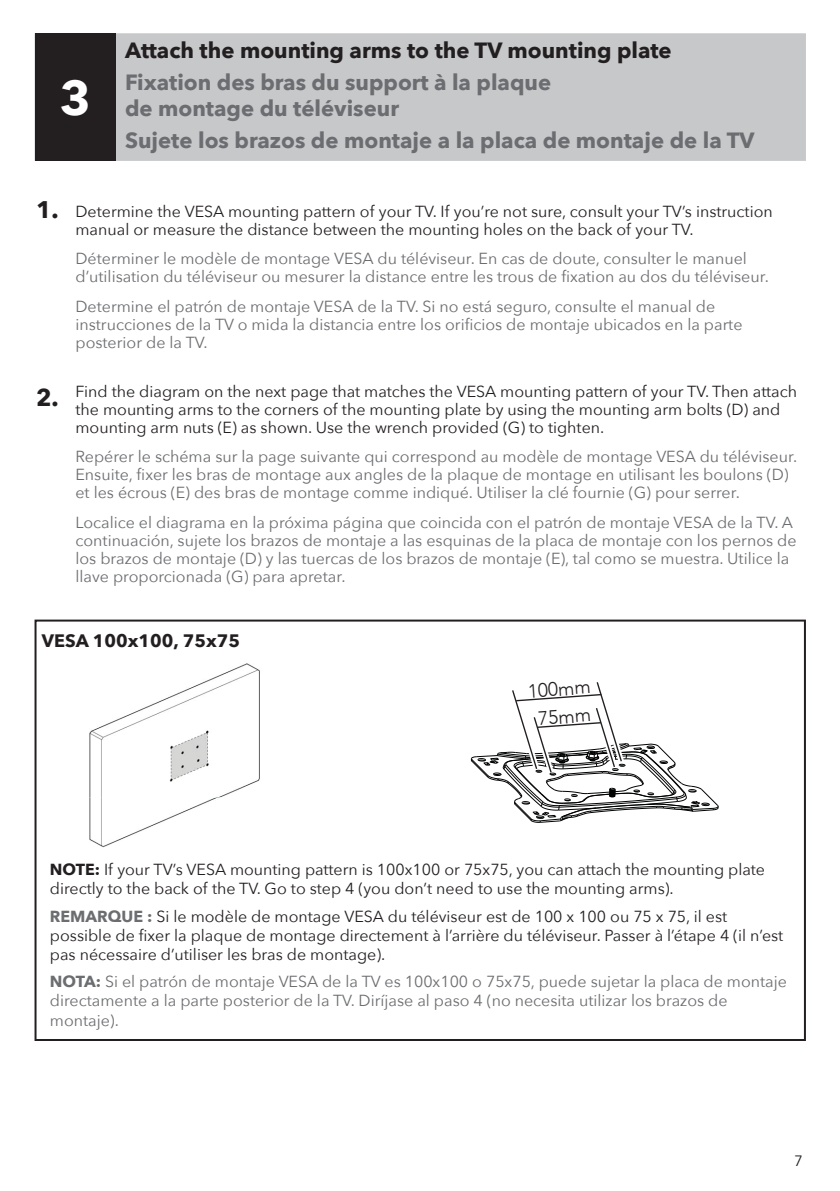
<style>
.page{position:relative;width:840px;height:1191px;background:#fff}
.page>*{position:absolute;margin:0;border:0;box-sizing:border-box;transform-origin:0 0}
.t1{font:700 48px "Avenir Next";color:#fff}
.t2{font:700 24px "Avenir Next";color:#231f20}
.t3{font:700 22px/26px "Avenir Next";color:#6c6d70}
.t4{font:700 22px "Avenir Next";color:#231f20}
.t5{font:300 19.2px/28px "Avenir";color:#231f20;text-align:center}
.t6{font:700 18px "Avenir Next";color:#231f20}
.t7{font:16px/18px "Avenir Next";color:#6c6d70}
.t8{font:16px/18px "Avenir Next";color:#231f20}
.t9{font:15px "Avenir Next";color:#231f20}
.s1{font-weight:700}
.s2{font-weight:700;color:#6c6d70}
</style>
<div class="page">
<div style="left:34px;top:619px;width:771px;height:422px;border:2px solid #231f20"></div>
<div style="left:34px;top:33px;width:771px;height:128px;background:#c7c8ca;border:4px solid #c7c8ca"></div>
<div style="left:35px;top:33px;width:81px;height:128px;background:#231f20"></div>
<svg style="left:470px;top:682px;width:248px;height:141px"></svg>
<img style="left:89px;top:663px;width:171px;height:134px">
<img style="left:89px;top:797px;width:132px;height:51px">
<h1 class="t1" style="left:60px;top:57px;width:33px">3</h1>
<h3 class="t4" style="left:125px;top:32px;width:548px">Attach the mounting arms to the TV mounting plate</h3>
<h3 class="t3" style="left:125px;top:69px;width:427px">Fixation des bras du support à la plaque de montage du téléviseur</h3>
<h3 class="t3" style="left:125px;top:127px;width:630px">Sujete los brazos de montaje a la placa de montaje de la TV</h3>
<h2 class="t2" style="left:36px;top:188px;width:24px">1.</h2>
<h2 class="t2" style="left:36px;top:376px;width:24px">2.</h2>
<p class="t8" style="left:75px;top:202px;width:698px">Determine the VESA mounting pattern of your TV. If you’re not sure, consult your TV’s instruction manual or measure the distance between the mounting holes on the back of your TV.</p>
<p class="t7" style="left:75px;top:249px;width:694px">Déterminer le modèle de montage VESA du téléviseur. En cas de doute, consulter le manuel d’utilisation du téléviseur ou mesurer la distance entre les trous de fixation au dos du téléviseur.</p>
<p class="t7" style="left:75px;top:296px;width:668px">Determine el patrón de montaje VESA de la TV. Si no está seguro, consulte el manual de instrucciones de la TV o mida la distancia entre los orificios de montaje ubicados en la parte posterior de la TV.</p>
<p class="t8" style="left:75px;top:382px;width:722px">Find the diagram on the next page that matches the VESA mounting pattern of your TV. Then attach the mounting arms to the corners of the mounting plate by using the mounting arm bolts (D) and mounting arm nuts (E) as shown. Use the wrench provided (G) to tighten.</p>
<p class="t7" style="left:75px;top:447px;width:722px">Repérer le schéma sur la page suivante qui correspond au modèle de montage VESA du téléviseur.<br>Ensuite, fixer les bras de montage aux angles de la plaque de montage en utilisant les boulons (D) et les écrous (E) des bras de montage comme indiqué. Utiliser la clé fournie (G) pour serrer.</p>
<p class="t7" style="left:75px;top:512px;width:722px">Localice el diagrama en la próxima página que coincida con el patrón de montaje VESA de la TV. A continuación, sujete los brazos de montaje a las esquinas de la placa de montaje con los pernos de los brazos de montaje (D) y las tuercas de los brazos de montaje (E), tal como se muestra. Utilice la llave proporcionada (G) para apretar.</p>
<p class="t6" style="left:42px;top:625px;width:200px">VESA 100x100, 75x75</p>
<p class="t5" style="left:527px;top:677px;width:64px;rotate:-4deg">100mm<br>75mm</p>
<p class="t8" style="left:50px;top:859px;width:716px;line-height:19.2px"><span class="s1">NOTE:</span> If your TV’s VESA mounting pattern is 100x100 or 75x75, you can attach the mounting plate directly to the back of the TV. Go to step 4 (you don’t need to use the mounting arms).</p>
<p class="t8" style="left:50px;top:905px;width:734px;line-height:19.2px"><span class="s2">REMARQUE :</span> Si le modèle de montage VESA du téléviseur est de 100 x 100 ou 75 x 75, il est possible de fixer la plaque de montage directement à l’arrière du téléviseur. Passer à l’étape 4 (il n’est pas nécessaire d’utiliser les bras de montage).</p>
<p class="t7" style="left:50px;top:971px;width:738px;line-height:19.2px"><span class="s1">NOTA:</span> Si el patrón de montaje VESA de la TV es 100x100 o 75x75, puede sujetar la placa de montaje directamente a la parte posterior de la TV. Diríjase al paso 4 (no necesita utilizar los brazos de montaje).</p>
<p class="t9" style="left:793px;top:1148px;width:10px">7</p>
</div>
